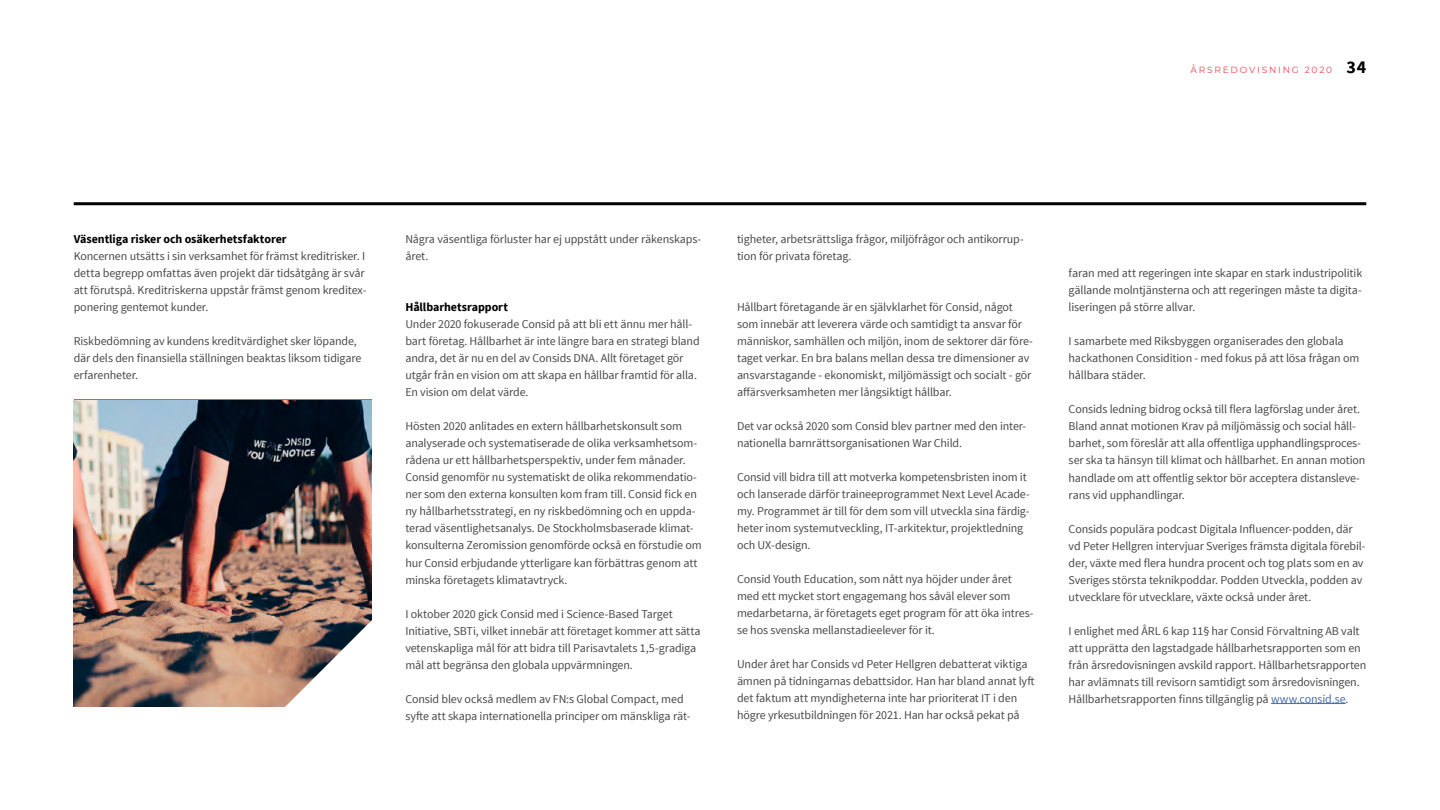
<style>
.page{position:relative;width:1440px;height:810px;background:#fff}
.page>*{position:absolute;margin:0;border:0;box-sizing:border-box;transform-origin:0 0}
.t1{font:12px/17px "Source Sans Pro";letter-spacing:-.01em;color:#4a4a49}
.t2{font:700 12px "Source Sans Pro";letter-spacing:-.005em;color:#000}
.t3{font:9px "Montserrat";letter-spacing:.2em;color:#e94550}
.s1{font-family:"Source Sans Pro";font-weight:700;font-size:18px;color:#000}
.s2{color:#4a6eaa}
</style>
<div class="page">
<hr style="left:74px;top:202px;width:1292px;height:3px;background:#000">
<hr style="left:1271px;top:703px;width:75px;height:1px;background:#4a6eaa">
<img style="left:74px;top:400px;width:297px;height:307px">
<svg style="left:284px;top:620px;width:88px;height:87px"></svg>
<p class="t3" style="left:1191px;top:64px;width:177px">ÅRSREDOVISNING 2020 <span class="s1">34</span></p>
<p class="t2" style="left:74px;top:231px;width:214px">Väsentliga risker och osäkerhetsfaktorer</p>
<p class="t1" style="left:74px;top:248px;width:294px">Koncernen utsätts i sin verksamhet för främst kreditrisker. I detta begrepp omfattas även projekt där tidsåtgång är svår att förutspå. Kreditriskerna uppstår främst genom kreditex&shy;ponering gentemot kunder.</p>
<p class="t1" style="left:74px;top:333px;width:289px">Riskbedömning av kundens kreditvärdighet sker löpande, där dels den finansiella ställningen beaktas liksom tidigare erfarenheter.</p>
<p class="t1" style="left:405px;top:231px;width:297px">Några väsentliga förluster har ej uppstått under räkenskaps&shy;året.</p>
<p class="t2" style="left:405px;top:299px;width:104px">Hållbarhetsrapport</p>
<p class="t1" style="left:405px;top:316px;width:296px">Under 2020 fokuserade Consid på att bli ett ännu mer håll&shy;bart företag. Hållbarhet är inte längre bara en strategi bland andra, det är nu en del av Consids DNA. Allt företaget gör utgår från en vision om att skapa en hållbar framtid för alla.<br>En vision om delat värde.</p>
<p class="t1" style="left:405px;top:418px;width:298px">Hösten 2020 anlitades en extern hållbarhetskonsult som analyserade och systematiserade de olika verksamhetsom&shy;rådena ur ett hållbarhetsperspektiv, under fem månader.<br>Consid genomför nu systematiskt de olika rekommendatio&shy;ner som den externa konsulten kom fram till. Consid fick en ny hållbarhetsstrategi, en ny riskbedömning och en uppda&shy;terad väsentlighetsanalys. De Stockholmsbaserade klimat&shy;konsulterna Zeromission genomförde också en förstudie om hur Consid erbjudande ytterligare kan förbättras genom att minska företagets klimatavtryck.</p>
<p class="t1" style="left:405px;top:605px;width:297px">I oktober 2020 gick Consid med i Science-Based Target Initiative, SBTi, vilket innebär att företaget kommer att sätta vetenskapliga mål för att bidra till Parisavtalets 1,5-gradiga mål att begränsa den globala uppvärmningen.</p>
<p class="t1" style="left:405px;top:690px;width:287px">Consid blev också medlem av FN:s Global Compact, med syfte att skapa internationella principer om mänskliga rät-</p>
<p class="t1" style="left:737px;top:231px;width:288px">tigheter, arbetsrättsliga frågor, miljöfrågor och antikorrup&shy;tion för privata företag.</p>
<p class="t1" style="left:737px;top:299px;width:297px">Hållbart företagande är en självklarhet för Consid, något som innebär att leverera värde och samtidigt ta ansvar för människor, samhällen och miljön, inom de sektorer där före&shy;taget verkar. En bra balans mellan dessa tre dimensioner av ansvarstagande - ekonomiskt, miljömässigt och socialt - gör affärsverksamheten mer långsiktigt hållbar.</p>
<p class="t1" style="left:737px;top:418px;width:291px">Det var också 2020 som Consid blev partner med den inter&shy;nationella barnrättsorganisationen War Child.</p>
<p class="t1" style="left:737px;top:469px;width:294px">Consid vill bidra till att motverka kompetensbristen inom it och lanserade därför traineeprogrammet Next Level Acade&shy;my. Programmet är till för dem som vill utveckla sina färdig&shy;heter inom systemutveckling, IT-arkitektur, projektledning och UX-design.</p>
<p class="t1" style="left:737px;top:571px;width:298px">Consid Youth Education, som nått nya höjder under året med ett mycket stort engagemang hos såväl elever som medarbetarna, är företagets eget program för att öka intres&shy;se hos svenska mellanstadieelever för it.</p>
<p class="t1" style="left:737px;top:656px;width:299px">Under året har Consids vd Peter Hellgren debatterat viktiga ämnen på tidningarnas debattsidor. Han har bland annat lyft det faktum att myndigheterna inte har prioriterat IT i den högre yrkesutbildningen för 2021. Han har också pekat på</p>
<p class="t1" style="left:1069px;top:265px;width:295px;text-align:justify">faran med att regeringen inte skapar en stark industripolitik gällande molntjänsterna och att regeringen måste ta digita&shy;liseringen på större allvar.</p>
<p class="t1" style="left:1069px;top:333px;width:292px">I samarbete med Riksbyggen organiserades den globala hackathonen Considition - med fokus på att lösa frågan om hållbara städer.</p>
<p class="t1" style="left:1069px;top:401px;width:298px">Consids ledning bidrog också till flera lagförslag under året.<br>Bland annat motionen Krav på miljömässig och social håll&shy;barhet, som föreslår att alla offentliga upphandlingsproces&shy;ser ska ta hänsyn till klimat och hållbarhet. En annan motion handlade om att offentlig sektor bör acceptera distansleve&shy;rans vid upphandlingar.</p>
<p class="t1" style="left:1069px;top:520px;width:298px">Consids populära podcast Digitala Influencer-podden, där vd Peter Hellgren intervjuar Sveriges främsta digitala förebil&shy;der, växte med flera hundra procent och tog plats som en av Sveriges största teknikpoddar. Podden Utveckla, podden av utvecklare för utvecklare, växte också under året.</p>
<p class="t1" style="left:1069px;top:622px;width:299px">I enlighet med ÅRL 6 kap 11§ har Consid Förvaltning AB valt att upprätta den lagstadgade hållbarhetsrapporten som en från årsredovisningen avskild rapport. Hållbarhetsrapporten har avlämnats till revisorn samtidigt som årsredovisningen.<br>Hållbarhetsrapporten finns tillgänglig på <span class="s2">www.consid.se</span>.</p>
</div>
